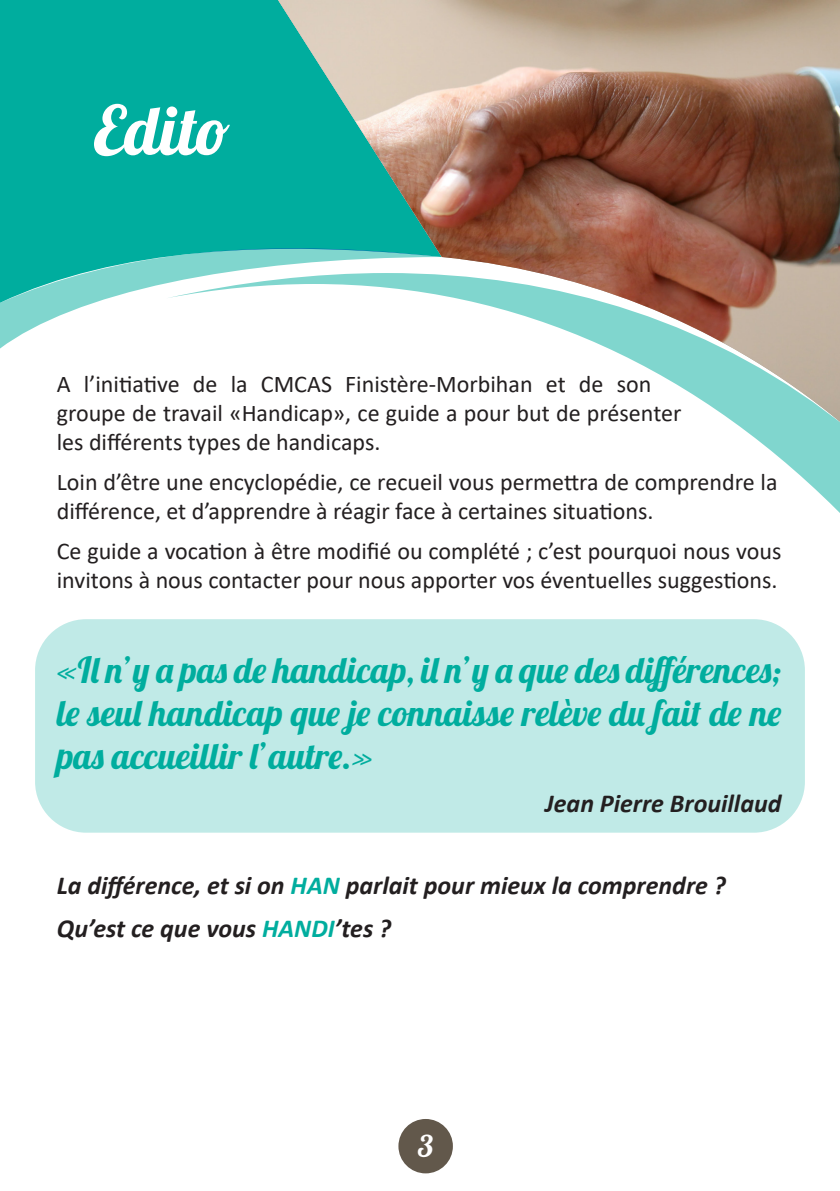
<style>
.page{position:relative;width:840px;height:1191px;background:#fff}
.page>*{position:absolute;margin:0;border:0;box-sizing:border-box;transform-origin:0 0}
.t1{font:68px "Lobster 1.4";color:#fff}
.t2{font:36px/43.2px "Lobster 1.4";letter-spacing:.045em;color:#00ad9e;text-align:justify}
.t3{font:30px "Lobster 1.4";color:#fff}
.t4{font:italic 700 26px "Calibri";color:#231f20}
.t5{font:24px/28.8px "Calibri";color:#231f20}
.s1{color:#00ad9e}
</style>
<div class="page">
<div style="left:35px;top:619px;width:769px;height:213px;background:#c0eae7;border-radius:51px"></div>
<div style="left:1px;top:0;width:277px;height:248px;background:#00ad9e"></div>
<svg style="left:1px;top:303px;width:92px;height:45px"></svg>
<svg style="left:1px;top:248px;width:277px;height:55px;background:#56c8be"></svg>
<svg style="left:166px;top:273px;width:673px;height:239px"></svg>
<svg style="left:278px;top:422px;width:561px;height:9px"></svg>
<img style="left:278px;top:0;width:561px;height:422px">
<img style="left:0;top:0;width:1px;height:1191px">
<div style="left:398px;top:1119px;width:54px;height:54px;background:#62584b;border-radius:50%"></div>
<p class="t1" style="left:93px;top:87px;width:138px">Edito</p>
<p class="t5" style="left:57px;top:369px;width:626px">A l’initiative de la CMCAS Finistère-Morbihan et de son groupe de travail «Handicap», ce guide a pour but de présenter les différents types de handicaps.</p>
<p class="t5" style="left:57px;top:467px;width:721px">Loin d’être une encyclopédie, ce recueil vous permettra de comprendre la différence, et d’apprendre à réagir face à certaines situations.</p>
<p class="t5" style="left:57px;top:536px;width:725px">Ce guide a vocation à être modifié ou complété ; c’est pourquoi nous vous invitons à nous contacter pour nous apporter vos éventuelles suggestions.</p>
<p class="t2" style="left:57px;top:647px;width:725px">«Il n’y a pas de handicap, il n’y a que des différences; le seul handicap que je connaisse relève du fait de ne pas accueillir l’autre.»</p>
<p class="t4" style="left:545px;top:784px;width:238px">Jean Pierre Brouillaud</p>
<p class="t4" style="left:57px;top:867px;width:670px">La différence, et si on <span class="s1">HAN</span> parlait pour mieux la comprendre ?</p>
<p class="t4" style="left:57px;top:909px;width:336px">Qu’est ce que vous <span class="s1">HANDI</span>’tes ?</p>
<p class="t3" style="left:417px;top:1126px;width:17px">3</p>
</div>
